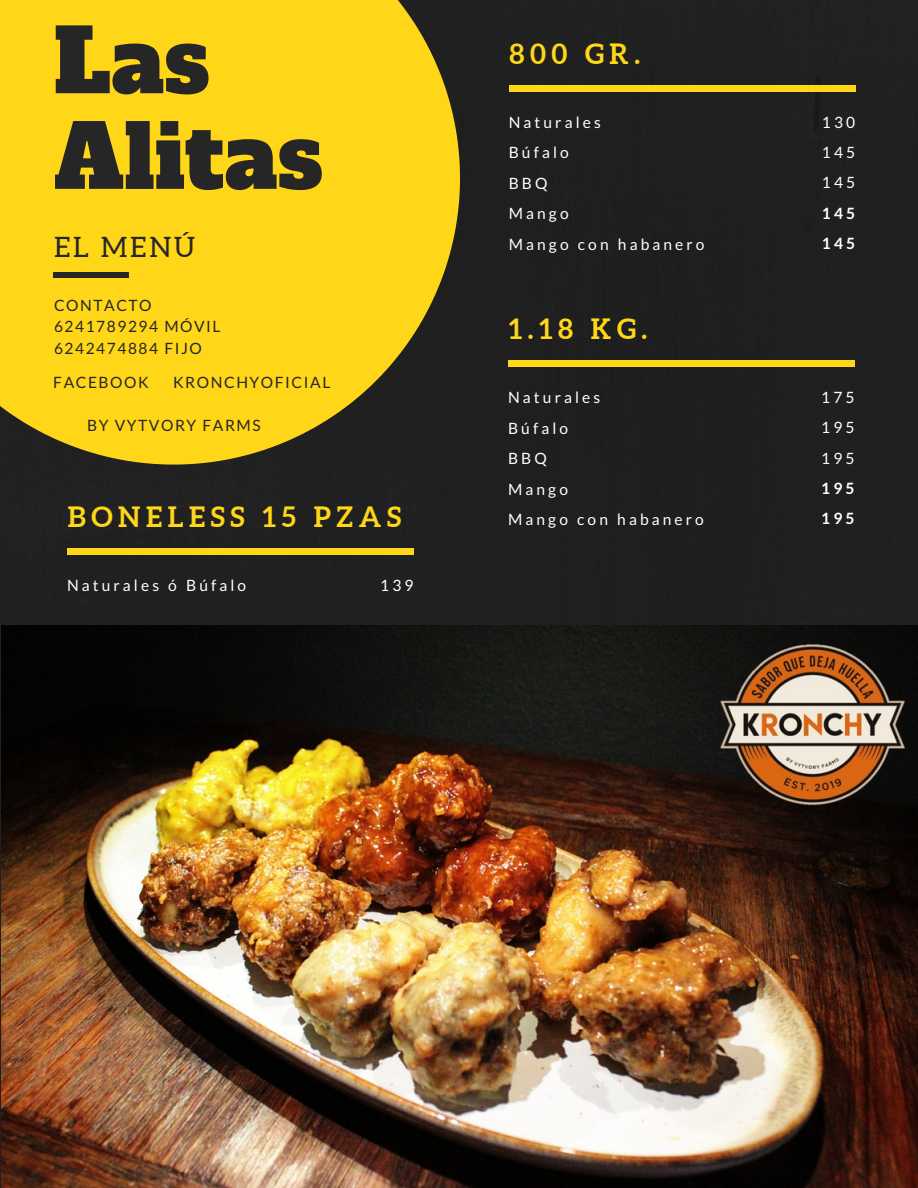
<style>
.page{position:relative;width:918px;height:1188px;background:#202020}
.page>*{position:absolute;margin:0;border:0;box-sizing:border-box;transform-origin:0 0}
.t1{font:87.15px "Alfa Slab One";color:#262626}
.t2{font:700 28.05px "Aleo";letter-spacing:.2em;color:#ffd618}
.t3{font:28.05px "Aleo";letter-spacing:.1em;color:#262626}
.t4{font:15.6px "Lato";letter-spacing:.2em;color:#fff}
.t5{font:15.6px "Lato";letter-spacing:.1em;color:#262626}
.t6{font:700 15.6px "Lato";letter-spacing:.2em;color:#fff}
</style>
<div class="page">
<svg style="left:0;top:0;width:460px;height:465px;fill:#ffd618"></svg>
<div style="left:53px;top:272px;width:76px;height:6px;background:#262626"></div>
<div style="left:509px;top:85px;width:346px;height:6px;background:#ffd618"></div>
<div style="left:508px;top:361px;width:347px;height:5px;background:#ffd618"></div>
<img style="left:1px;top:626px;width:917px;height:562px">
<div style="left:67px;top:549px;width:347px;height:5px;background:#ffd618"></div>
<p class="t1" style="left:54px;top:3px;width:157px">Las</p>
<p class="t1" style="left:54px;top:99px;width:271px">Alitas</p>
<p class="t3" style="left:54px;top:232px;width:143px">EL MENÚ</p>
<p class="t5" style="left:54px;top:296px;width:99px">CONTACTO</p>
<p class="t5" style="left:54px;top:317px;width:168px">6241789294 MÓVIL</p>
<p class="t5" style="left:54px;top:338px;width:149px">6242474884 FIJO</p>
<p class="t5" style="left:53px;top:373px;width:97px">FACEBOOK</p>
<p class="t5" style="left:173px;top:373px;width:159px">KRONCHYOFICIAL</p>
<p class="t5" style="left:87px;top:416px;width:175px">BY VYTVORY FARMS</p>
<p class="t2" style="left:68px;top:500px;width:335px">BONELESS 15 PZAS</p>
<p class="t4" style="left:67px;top:576px;width:181px">Naturales ó Búfalo</p>
<p class="t4" style="left:380px;top:575px;width:35px">139</p>
<p class="t2" style="left:509px;top:37px;width:132px">800 GR.</p>
<p class="t4" style="left:509px;top:113px;width:94px">Naturales</p>
<p class="t4" style="left:509px;top:143px;width:62px">Búfalo</p>
<p class="t4" style="left:509px;top:173px;width:40px">BBQ</p>
<p class="t4" style="left:509px;top:204px;width:61px">Mango</p>
<p class="t4" style="left:509px;top:234px;width:197px">Mango con habanero</p>
<p class="t2" style="left:509px;top:313px;width:140px">1.18 KG.</p>
<p class="t4" style="left:508px;top:388px;width:94px">Naturales</p>
<p class="t4" style="left:508px;top:418px;width:62px">Búfalo</p>
<p class="t4" style="left:508px;top:449px;width:40px">BBQ</p>
<p class="t4" style="left:508px;top:479px;width:61px">Mango</p>
<p class="t4" style="left:508px;top:509px;width:197px">Mango con habanero</p>
<p class="t4" style="left:822px;top:112px;width:35px">130</p>
<p class="t4" style="left:822px;top:142px;width:35px">145</p>
<p class="t4" style="left:822px;top:173px;width:35px">145</p>
<p class="t6" style="left:822px;top:203px;width:35px">145</p>
<p class="t6" style="left:822px;top:234px;width:35px">145</p>
<p class="t4" style="left:821px;top:387px;width:35px">175</p>
<p class="t4" style="left:821px;top:418px;width:35px">195</p>
<p class="t4" style="left:821px;top:448px;width:35px">195</p>
<p class="t6" style="left:821px;top:479px;width:35px">195</p>
<p class="t6" style="left:821px;top:509px;width:35px">195</p>
</div>
